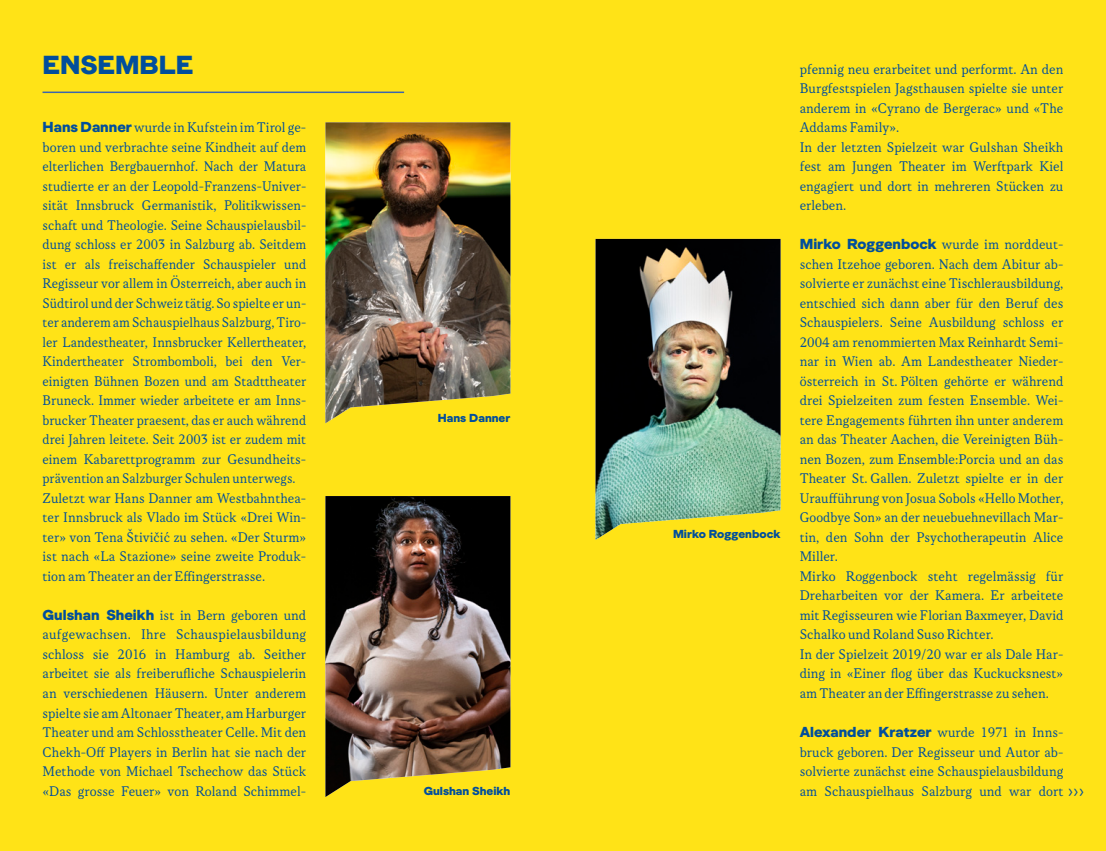
<style>
.page{position:relative;width:1106px;height:851px;background:#fff}
.page>*{position:absolute;margin:0;border:0;box-sizing:border-box;transform-origin:0 0}
.t1{font:27px "Formale Grotesque B3";color:#014e9c}
.t2{font:18.15px "Formale Grotesque B3";color:#014e9c}
.t3{font:15px/19.5px "Korpus A";color:#014e9c;text-align:justify}
.t4{font:12px "Formale Grotesque B3";color:#014e9c}
.s1{font-family:"Formale Grotesque B3"}
</style>
<div class="page">
<div style="left:0;top:0;width:1106px;height:850px;background:#ffe317"></div>
<hr style="left:43px;top:91px;width:361px;height:2px;background:#3c65ac">
<img style="left:325px;top:122px;width:185px;height:301px">
<img style="left:325px;top:496px;width:185px;height:300px">
<img style="left:595px;top:239px;width:185px;height:301px">
<p class="t1" style="left:43px;top:48px;width:152px">ENSEMBLE</p>
<p class="t3" style="left:43px;top:117px;width:265px"><span class="s1">Hans Danner</span> wurde in Kufstein im Tirol ge&shy;boren und verbrachte seine Kindheit auf dem elterlichen Bergbauernhof. Nach der Matura studierte er an der Leopold-Franzens-Univer&shy;sität Innsbruck Germanistik, Politikwissen&shy;schaft und Theologie. Seine Schauspielausbil&shy;dung schloss er 2003 in Salzburg ab. Seitdem ist er als freischaffender Schauspieler und Regisseur vor allem in Österreich, aber auch in Südtirol und der Schweiz tätig. So spielte er un&shy;ter anderem am Schauspielhaus Salzburg, Tiro&shy;ler Landestheater, Innsbrucker Kellertheater, Kindertheater Strombomboli, bei den Ver&shy;einigten Bühnen Bozen und am Stadttheater Bruneck. Immer wieder arbeitete er am Inns&shy;brucker Theater praesent, das er auch während drei Jahren leitete. Seit 2003 ist er zudem mit einem Kabarettprogramm zur Gesundheits&shy;prävention an Salzburger Schulen unterwegs.</p>
<p class="t3" style="left:43px;top:488px;width:265px">Zuletzt war Hans Danner am Westbahnthea&shy;ter Innsbruck als Vlado im Stück «Drei Win&shy;ter» von Tena Štivičić zu sehen. «Der Sturm» ist nach «La Stazione» seine zweite Produk&shy;tion am Theater an der Effingerstrasse.</p>
<p class="t3" style="left:43px;top:605px;width:265px"><span class="s1">Gulshan Sheikh</span> ist in Bern geboren und aufgewachsen. Ihre Schauspielausbildung schloss sie 2016 in Hamburg ab. Seither arbeitet sie als freiberufliche Schauspielerin an verschiedenen Häusern. Unter anderem spielte sie am Altonaer Theater, am Harburger Theater und am Schlosstheater Celle. Mit den Chekh-Off Players in Berlin hat sie nach der Methode von Michael Tschechow das Stück «Das grosse Feuer» von Roland Schimmel-</p>
<p class="t4" style="left:438px;top:410px;width:74px">Hans Danner</p>
<p class="t4" style="left:424px;top:784px;width:88px">Gulshan Sheikh</p>
<p class="t4" style="left:673px;top:527px;width:109px">Mirko Roggenbock</p>
<p class="t3" style="left:799px;top:59px;width:265px">pfennig neu erarbeitet und performt. An den Burgfestspielen Jagsthausen spielte sie unter anderem in «Cyrano de Bergerac» und «The Addams Family».</p>
<p class="t3" style="left:799px;top:137px;width:265px">In der letzten Spielzeit war Gulshan Sheikh fest am Jungen Theater im Werftpark Kiel engagiert und dort in mehreren Stücken zu erleben.</p>
<p class="t3" style="left:799px;top:234px;width:265px"><span class="s1">Mirko Roggenbock</span> wurde im norddeut&shy;schen Itzehoe geboren. Nach dem Abitur ab&shy;solvierte er zunächst eine Tischlerausbildung, entschied sich dann aber für den Beruf des Schauspielers. Seine Ausbildung schloss er 2004 am renommierten Max Reinhardt Semi&shy;nar in Wien ab. Am Landestheater Nieder&shy;österreich in St. Pölten gehörte er während drei Spielzeiten zum festen Ensemble. Wei&shy;tere Engagements führten ihn unter anderem an das Theater Aachen, die Vereinigten Büh&shy;nen Bozen, zum Ensemble:Porcia und an das Theater St. Gallen. Zuletzt spielte er in der Uraufführung von Josua Sobols «Hello Mother, Goodbye Son» an der neuebuehnevillach Mar&shy;tin, den Sohn der Psychotherapeutin Alice Miller.</p>
<p class="t3" style="left:799px;top:566px;width:265px">Mirko Roggenbock steht regelmässig für Dreharbeiten vor der Kamera. Er arbeitete mit Regisseuren wie Florian Baxmeyer, David Schalko und Roland Suso Richter.</p>
<p class="t3" style="left:799px;top:644px;width:265px">In der Spielzeit 2019/20 war er als Dale Har&shy;ding in «Einer flog über das Kuckucksnest» am Theater an der Effingerstrasse zu sehen.</p>
<p class="t3" style="left:799px;top:722px;width:265px"><span class="s1">Alexander Kratzer</span> wurde 1971 in Inns&shy;bruck geboren. Der Regisseur und Autor ab&shy;solvierte zunächst eine Schauspielausbildung am Schauspielhaus Salzburg und war dort</p>
<p class="t2" style="left:1067px;top:779px;width:18px">›››</p>
</div>
